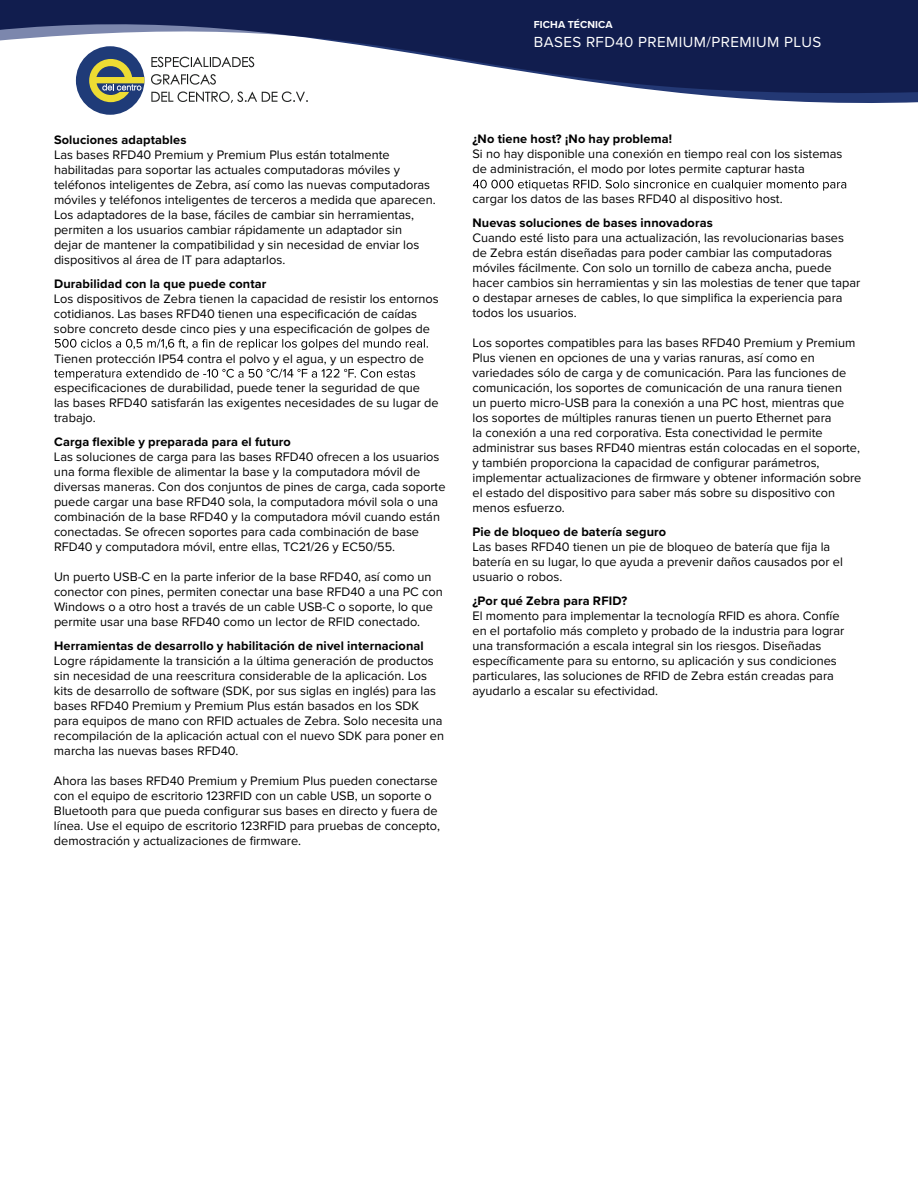
<style>
.page{position:relative;width:918px;height:1188px;background:#fff}
.page>*{position:absolute;margin:0;border:0;box-sizing:border-box;transform-origin:0 0}
.t1{font:15.15px "Proxima Nova";letter-spacing:.03em;color:#fff}
.t2{font:12.75px/15px "Proxima Nova";color:#000}
.t3{font:700 12.75px "Proxima Nova";letter-spacing:.01em;color:#000}
.t4{font:700 10.5px "Proxima Nova";letter-spacing:.01em;color:#fff}
</style>
<div class="page">
<svg style="left:55px;top:339px;width:373px;height:11px"></svg>
<svg style="left:54px;top:369px;width:361px;height:11px"></svg>
<svg style="left:473px;top:180px;width:373px;height:11px"></svg>
<svg style="left:78px;top:93px;width:840px;height:22px"></svg>
<div style="left:76px;top:46px;width:68px;height:69px;background:#1f3b78;border-radius:50%"></div>
<svg style="left:93px;top:93px;width:51px;height:9px"></svg>
<svg style="left:151px;top:93px;width:157px;height:10px"></svg>
<svg style="left:0;top:0;width:918px;height:93px;fill:#111d4e"></svg>
<p class="t4" style="left:534px;top:17px;width:80px">FICHA TÉCNICA</p>
<p class="t1" style="left:534px;top:31px;width:289px">BASES RFD40 PREMIUM/PREMIUM PLUS</p>
<p class="t3" style="left:54px;top:130px;width:134px">Soluciones adaptables</p>
<p class="t2" style="left:54px;top:147px;width:383px">Las bases RFD40 Premium y Premium Plus están totalmente habilitadas para soportar las actuales computadoras móviles y teléfonos inteligentes de Zebra, así como las nuevas computadoras móviles y teléfonos inteligentes de terceros a medida que aparecen.<br>Los adaptadores de la base, fáciles de cambiar sin herramientas, permiten a los usuarios cambiar rápidamente un adaptador sin<br>dejar de mantener la compatibilidad y sin necesidad de enviar los dispositivos al área de IT para adaptarlos.</p>
<p class="t3" style="left:54px;top:274px;width:214px">Durabilidad con la que puede contar</p>
<p class="t2" style="left:54px;top:291px;width:386px">Los dispositivos de Zebra tienen la capacidad de resistir los entornos cotidianos. Las bases RFD40 tienen una especificación de caídas sobre concreto desde cinco pies y una especificación de golpes de</p>
<p class="t2" style="left:54px;top:351px;width:372px">Tienen protección IP54 contra el polvo y el agua, y un espectro de</p>
<p class="t2" style="left:54px;top:381px;width:386px">especificaciones de durabilidad, puede tener la seguridad de que<br>las bases RFD40 satisfarán las exigentes necesidades de su lugar de trabajo.</p>
<p class="t3" style="left:54px;top:433px;width:238px">Carga flexible y preparada para el futuro</p>
<p class="t2" style="left:54px;top:450px;width:393px">Las soluciones de carga para las bases RFD40 ofrecen a los usuarios una forma flexible de alimentar la base y la computadora móvil de diversas maneras. Con dos conjuntos de pines de carga, cada soporte puede cargar una base RFD40 sola, la computadora móvil sola o una combinación de la base RFD40 y la computadora móvil cuando están conectadas. Se ofrecen soportes para cada combinación de base RFD40 y computadora móvil, entre ellas, TC21/26 y EC50/55.</p>
<p class="t2" style="left:54px;top:570px;width:390px">Un puerto USB-C en la parte inferior de la base RFD40, así como un conector con pines, permiten conectar una base RFD40 a una PC con Windows o a otro host a través de un cable USB-C o soporte, lo que permite usar una base RFD40 como un lector de RFID conectado.</p>
<p class="t3" style="left:54px;top:637px;width:371px">Herramientas de desarrollo y habilitación de nivel internacional</p>
<p class="t2" style="left:54px;top:654px;width:392px">Logre rápidamente la transición a la última generación de productos sin necesidad de una reescritura considerable de la aplicación. Los kits de desarrollo de software (SDK, por sus siglas en inglés) para las bases RFD40 Premium y Premium Plus están basados en los SDK para equipos de mano con RFID actuales de Zebra. Solo necesita una recompilación de la aplicación actual con el nuevo SDK para poner en marcha las nuevas bases RFD40.</p>
<p class="t2" style="left:54px;top:774px;width:388px">Ahora las bases RFD40 Premium y Premium Plus pueden conectarse con el equipo de escritorio 123RFID con un cable USB, un soporte o Bluetooth para que pueda configurar sus bases en directo y fuera de línea. Use el equipo de escritorio 123RFID para pruebas de concepto, demostración y actualizaciones de firmware.</p>
<p class="t3" style="left:473px;top:130px;width:201px">¿No tiene host? ¡No hay problema!</p>
<p class="t2" style="left:473px;top:147px;width:371px">Si no hay disponible una conexión en tiempo real con los sistemas de administración, el modo por lotes permite capturar hasta</p>
<p class="t2" style="left:473px;top:192px;width:312px">cargar los datos de las bases RFD40 al dispositivo host.</p>
<p class="t3" style="left:473px;top:214px;width:242px">Nuevas soluciones de bases innovadoras</p>
<p class="t2" style="left:473px;top:231px;width:389px">Cuando esté listo para una actualización, las revolucionarias bases de Zebra están diseñadas para poder cambiar las computadoras móviles fácilmente. Con solo un tornillo de cabeza ancha, puede hacer cambios sin herramientas y sin las molestias de tener que tapar o destapar arneses de cables, lo que simplifica la experiencia para todos los usuarios.</p>
<p class="t2" style="left:473px;top:336px;width:390px">Los soportes compatibles para las bases RFD40 Premium y Premium Plus vienen en opciones de una y varias ranuras, así como en variedades sólo de carga y de comunicación. Para las funciones de comunicación, los soportes de comunicación de una ranura tienen<br>un puerto micro-USB para la conexión a una PC host, mientras que los soportes de múltiples ranuras tienen un puerto Ethernet para<br>la conexión a una red corporativa. Esta conectividad le permite administrar sus bases RFD40 mientras están colocadas en el soporte, y también proporciona la capacidad de configurar parámetros, implementar actualizaciones de firmware y obtener información sobre el estado del dispositivo para saber más sobre su dispositivo con menos esfuerzo.</p>
<p class="t3" style="left:473px;top:522px;width:195px">Pie de bloqueo de batería seguro</p>
<p class="t2" style="left:473px;top:540px;width:372px">Las bases RFD40 tienen un pie de bloqueo de batería que fija la batería en su lugar, lo que ayuda a prevenir daños causados por el usuario o robos.</p>
<p class="t3" style="left:473px;top:591px;width:156px">¿Por qué Zebra para RFID?</p>
<p class="t2" style="left:473px;top:609px;width:373px">El momento para implementar la tecnología RFID es ahora. Confíe en el portafolio más completo y probado de la industria para lograr una transformación a escala integral sin los riesgos. Diseñadas específicamente para su entorno, su aplicación y sus condiciones particulares, las soluciones de RFID de Zebra están creadas para ayudarlo a escalar su efectividad.</p>
</div>
